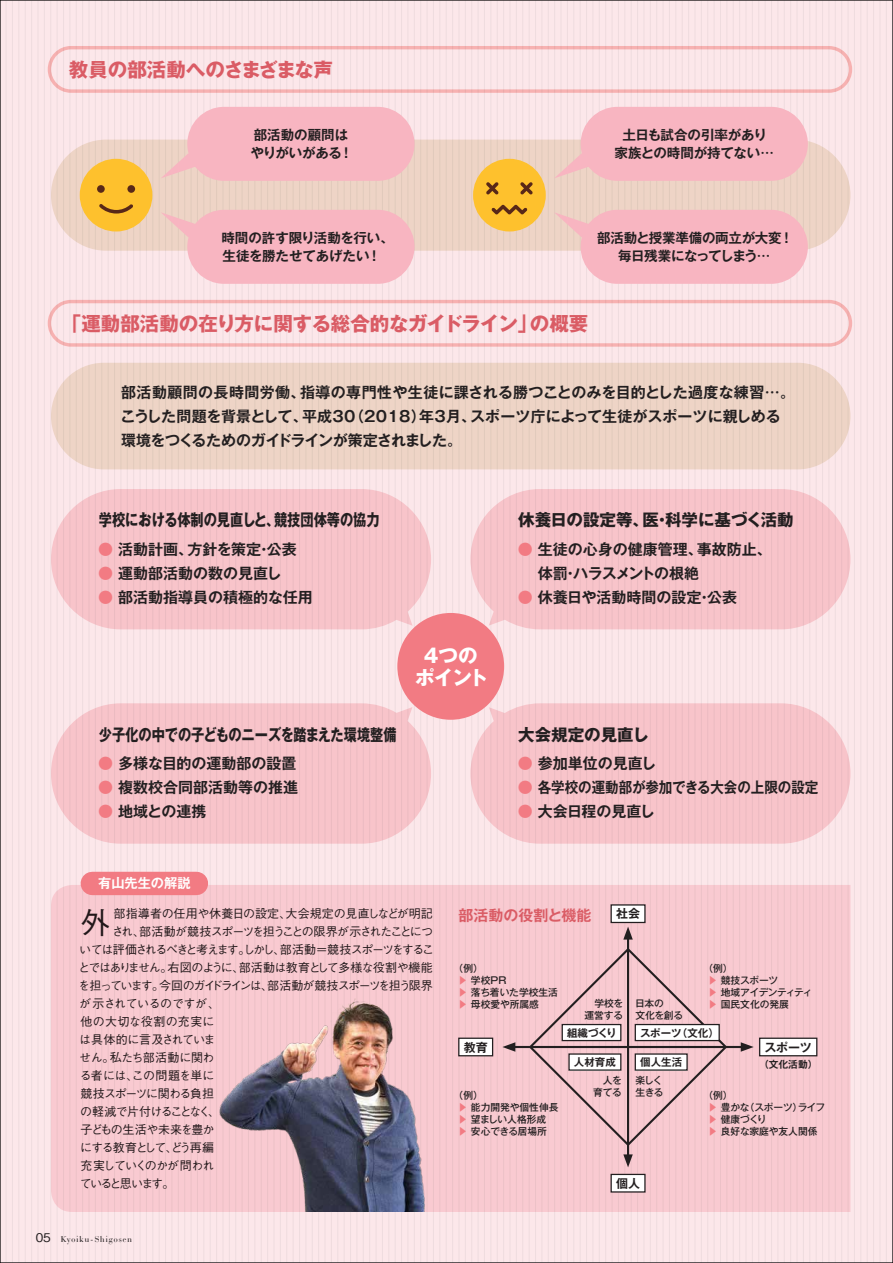
<style>
.page{position:relative;width:893px;height:1263px;background:#fce7ea}
.page>*{position:absolute;margin:0;border:0;box-sizing:border-box;transform-origin:0 0}
.t1{font:500 30px "Gothic BBB Pr 6 N";color:#231f20}
.t2{font:700 19.5px "Gothic MB101 Pr 6 N";color:#da5c65}
.t3{font:700 19.5px/22.5px "Gothic MB101 Pr 6 N";letter-spacing:-.03em;color:#fff;text-align:center}
.t4{font:700 16.5px "Gothic MB101 Pr 6 N";color:#231f20;scale:.8 1}
.t5{font:700 16.5px "Gothic MB101 Pr 6 N";color:#231f20}
.t6{font:700 15px/24px "Gothic MB101 Pr 6 N De";color:#231f20}
.t7{font:700 15px "Gothic MB101 Pr 6 N De";color:#231f20;scale:.9 1}
.t8{font:700 15px "Gothic MB101 Pro De";color:#da5c65}
.t9{font:700 13.5px/18px "Gothic MB101 Pr 6 N De";letter-spacing:-.015em;color:#231f20;text-align:center}
.t10{font:700 13.2px "Gothic MB101 Pr 6 N De";color:#fff}
.t11{font:500 12px "Gothic BBB Pr 6 N";letter-spacing:-.07em;color:#231f20}
.t12{font:500 12px "Gothic BBB Pr 6 N";letter-spacing:-.125em;color:#231f20}
.t13{font:500 12px "Gothic BBB Pr 6 N";letter-spacing:-.12em;color:#231f20}
.t14{font:500 12px "Gothic BBB Pr 6 N";letter-spacing:-.105em;color:#231f20}
.t15{font:500 12px "Gothic BBB Pr 6 N";letter-spacing:-.015em;color:#231f20}
.t16{font:500 12px "Gothic BBB Pr 6 N";letter-spacing:-.045em;color:#231f20}
.t17{font:500 12px "Gothic BBB Pr 6 N";letter-spacing:-.115em;color:#231f20}
.t18{font:500 12px "Gothic BBB Pr 6 N";letter-spacing:-.04em;color:#231f20}
.t19{font:500 12px "Gothic BBB Pr 6 N";letter-spacing:-.05em;color:#231f20}
.t20{font:500 12px "Gothic BBB Pr 6 N";letter-spacing:-.1em;color:#231f20}
.t21{font:500 12px "Gothic BBB Pr 6 N";letter-spacing:.02em;color:#231f20}
.t22{font:700 12px "Gothic MB101 Pr 6 N De";color:#231f20}
.t23{font:500 12px "Gothic BBB Pr 6 N";letter-spacing:-.14em;color:#231f20}
.t24{font:700 10.5px "Gothic MB101 Pr 6 N De";color:#231f20}
.t25{font:500 9.75px/12px "Gothic MB101 Pr 6 N";letter-spacing:-.01em;color:#231f20}
.t26{font:500 9.75px/12px "Gothic MB101 Pr 6 N";letter-spacing:-.035em;color:#231f20}
.t27{font:700 9.75px "Gothic MB101 Pr 6 N De";color:#231f20}
.t28{font:9px "Bauer Bodoni BT";letter-spacing:.12em;color:#231f20}
.s1{color:#f27b83}
.s2{font-family:"Gothic BBB Pro";font-weight:500;font-size:12px}
</style>
<div class="page">
<svg style="left:51px;top:885px;width:799px;height:327px;background:#f6c8cf"></svg>
<div style="left:51px;top:140px;width:799px;height:111px;background:#eed4c6;border-radius:55px"></div>
<div style="left:51px;top:363px;width:799px;height:106px;background:#eed4c6;border-radius:53px"></div>
<div style="left:48px;top:46px;width:804px;height:47px;border:3px solid #fac4c1;border-radius:22px"></div>
<div style="left:48px;top:300px;width:804px;height:47px;border:3px solid #fac4c1;border-radius:22px"></div>
<div style="left:80px;top:159px;width:72px;height:72px;background:#fec12d;border-radius:50%"></div>
<div style="left:127px;top:185px;width:8px;height:8px;background:#582818;border-radius:50%"></div>
<div style="left:97px;top:185px;width:8px;height:8px;background:#582818;border-radius:50%"></div>
<svg style="left:99px;top:204px;width:34px;height:10px"></svg>
<div style="left:473px;top:159px;width:73px;height:72px;background:#fec12d;border-radius:50%"></div>
<svg style="left:486px;top:182px;width:13px;height:12px"></svg>
<svg style="left:520px;top:182px;width:13px;height:12px"></svg>
<svg style="left:491px;top:205px;width:36px;height:10px"></svg>
<svg style="left:527px;top:946px;width:202px;height:202px;background:#efc2c8"></svg>
<hr style="left:511px;top:1046px;width:234px;height:2px;background:#231f20">
<svg style="left:502px;top:1042px;width:13px;height:10px"></svg>
<svg style="left:741px;top:1042px;width:13px;height:10px"></svg>
<hr style="left:627px;top:936px;width:2px;height:222px;background:#231f20">
<svg style="left:623px;top:926px;width:10px;height:13px"></svg>
<svg style="left:623px;top:1154px;width:10px;height:13px"></svg>
<svg style="left:51px;top:489px;width:380px;height:140px;background:#f6c5ca"></svg>
<svg style="left:470px;top:489px;width:380px;height:140px;background:#f6c4ca"></svg>
<svg style="left:470px;top:703px;width:380px;height:141px;background:#f6c5ca"></svg>
<svg style="left:51px;top:703px;width:380px;height:141px;background:#f6c5ca"></svg>
<div style="left:397px;top:613px;width:107px;height:107px;background:#f27b83;border-radius:50%"></div>
<div style="left:187px;top:107px;width:227px;height:74px;background:#f8b5c1;border-radius:37px"></div>
<svg style="left:161px;top:153px;width:37px;height:25px"></svg>
<div style="left:187px;top:210px;width:227px;height:74px;background:#f8b5c1;border-radius:37px"></div>
<svg style="left:161px;top:212px;width:37px;height:25px"></svg>
<div style="left:581px;top:107px;width:227px;height:74px;background:#f8b5c1;border-radius:37px"></div>
<svg style="left:554px;top:153px;width:35px;height:25px"></svg>
<div style="left:581px;top:210px;width:227px;height:74px;background:#f8b5c1;border-radius:37px"></div>
<svg style="left:554px;top:212px;width:35px;height:25px"></svg>
<div style="left:611px;top:905px;width:34px;height:17px;background:#fff"></div>
<div style="left:610px;top:904px;width:36px;height:19px;border:1px solid #231f20"></div>
<div style="left:459px;top:1038px;width:34px;height:18px;background:#fff"></div>
<div style="left:458px;top:1037px;width:35px;height:19px;border:1px solid #231f20"></div>
<div style="left:760px;top:1038px;width:57px;height:18px;background:#fff"></div>
<div style="left:759px;top:1037px;width:58px;height:19px;border:1px solid #231f20"></div>
<div style="left:562px;top:1024px;width:59px;height:16px;background:#fff"></div>
<div style="left:562px;top:1024px;width:59px;height:17px;border:1px solid #231f20"></div>
<div style="left:569px;top:1054px;width:52px;height:16px;background:#fff"></div>
<div style="left:635px;top:1024px;width:84px;height:16px;background:#fff"></div>
<div style="left:635px;top:1024px;width:85px;height:17px;border:1px solid #231f20"></div>
<div style="left:635px;top:1054px;width:52px;height:16px;background:#fff"></div>
<div style="left:611px;top:1174px;width:34px;height:18px;background:#fff"></div>
<div style="left:610px;top:1174px;width:36px;height:18px;border:1px solid #231f20"></div>
<img style="left:220px;top:998px;width:207px;height:214px">
<div style="left:92px;top:872px;width:104px;height:23px;background:#f27b83"></div>
<h2 class="t2" style="left:69px;top:53px;width:266px">教員の部活動へのさまざまな声</h2>
<p class="t9" style="left:251px;top:125px;width:104px;text-align:left">部活動の顧問はやりがいがある！</p>
<p class="t9" style="left:615px;top:125px;width:161px">土日も試合の引率があり家族との時間が持てない…</p>
<p class="t9" style="left:221px;top:228px;width:174px;text-align:left">時間の許す限り活動を行い、生徒を勝たせてあげたい！</p>
<p class="t9" style="left:597px;top:228px;width:197px">部活動と授業準備の両立が大変！毎日残業になってしまう…</p>
<h2 class="t2" style="left:62px;top:307px;width:528px">「運動部活動の在り方に関する総合的なガイドライン」の概要</h2>
<p class="t6" style="left:120px;top:379px;width:676px">部活動顧問の長時間労働、指導の専門性や生徒に課される勝つことのみを目的とした過度な練習…。こうした問題を背景として、平成30（2018）年3月、スポーツ庁によって生徒がスポーツに親しめる環境をつくるためのガイドラインが策定されました。</p>
<p class="t4" style="left:99px;top:506px;width:353px">学校における体制の見直しと、競技団体等の協力</p>
<p class="t5" style="left:518px;top:506px;width:277px">休養日の設定等、医・科学に基づく活動</p>
<p class="t6" style="left:98px;top:536px;width:200px"><span class="s1">●</span> 活動計画、方針を策定・公表</p>
<p class="t6" style="left:98px;top:560px;width:185px"><span class="s1">●</span> 運動部活動の数の見直し</p>
<p class="t6" style="left:98px;top:584px;width:216px"><span class="s1">●</span> 部活動指導員の積極的な任用</p>
<h2 class="t3" style="left:415px;top:643px;width:75px">4つのポイント</h2>
<p class="t6" style="left:538px;top:536px;width:236px;text-indent:-20px"><span class="s1">●</span> 生徒の心身の健康管理、事故防止、体罰・ハラスメントの根絶</p>
<p class="t6" style="left:518px;top:584px;width:221px"><span class="s1">●</span> 休養日や活動時間の設定・公表</p>
<p class="t4" style="left:99px;top:721px;width:374px">少子化の中での子どものニーズを踏まえた環境整備</p>
<p class="t5" style="left:518px;top:721px;width:132px">大会規定の見直し</p>
<p class="t6" style="left:98px;top:751px;width:200px"><span class="s1">●</span> 多様な目的の運動部の設置</p>
<p class="t6" style="left:98px;top:775px;width:201px"><span class="s1">●</span> 複数校合同部活動等の推進</p>
<p class="t6" style="left:98px;top:799px;width:110px"><span class="s1">●</span> 地域との連携</p>
<p class="t10" style="left:98px;top:872px;width:94px">有山先生の解説</p>
<h1 class="t1" style="left:81px;top:899px;width:31px">外</h1>
<p class="t15" style="left:114px;top:904px;width:321px">部指導者の任用や休養日の設定、大会規定の見直しなどが明記</p>
<p class="t14" style="left:112px;top:922px;width:323px">され、部活動が競技スポーツを担うことの限界が示されたことにつ</p>
<p class="t12" style="left:80px;top:940px;width:356px">いては評価されるべきと考えます。しかし、部活動＝競技スポーツをするこ</p>
<p class="t11" style="left:79px;top:958px;width:355px">とではありません。右図のように、部活動は教育として多様な役割や機能</p>
<p class="t13" style="left:79px;top:976px;width:355px">を担っています。今回のガイドラインは、部活動が競技スポーツを担う限界</p>
<p class="t18" style="left:80px;top:994px;width:142px">が示されているのですが、</p>
<p class="t21" style="left:81px;top:1012px;width:136px">他の大切な役割の充実に</p>
<p class="t16" style="left:80px;top:1030px;width:137px">は具体的に言及されていま</p>
<p class="t19" style="left:80px;top:1048px;width:136px">せん。私たち部活動に関わ</p>
<p class="t16" style="left:79px;top:1066px;width:137px">る者には、この問題を単に</p>
<p class="t20" style="left:81px;top:1084px;width:135px">競技スポーツに関わる負担</p>
<p class="t11" style="left:80px;top:1102px;width:141px">の軽減で片付けることなく、</p>
<p class="t11" style="left:81px;top:1120px;width:136px">子どもの生活や未来を豊か</p>
<p class="t17" style="left:80px;top:1138px;width:135px">にする教育として、どう再編</p>
<p class="t11" style="left:81px;top:1156px;width:136px">充実していくのかが問われ</p>
<p class="t23" style="left:80px;top:1174px;width:96px">ていると思います。</p>
<p class="t28" style="left:36px;top:1233px;width:98px"><span class="s2">05</span> Kyoiku-Shigosen</p>
<p class="t6" style="left:518px;top:751px;width:140px"><span class="s1">●</span> 参加単位の見直し</p>
<p class="t7" style="left:518px;top:775px;width:336px"><span class="s1">●</span> 各学校の運動部が参加できる大会の上限の設定</p>
<p class="t6" style="left:518px;top:799px;width:139px"><span class="s1">●</span> 大会日程の見直し</p>
<p class="t8" style="left:458px;top:903px;width:135px">部活動の役割と機能</p>
<p class="t22" style="left:616px;top:904px;width:25px">社会</p>
<p class="t25" style="left:458px;top:961px;width:102px;text-indent:-4px">（例）<br><span class="s1">▶</span> 学校PR<br><span class="s1">▶</span> 落ち着いた学校生活<span class="s1">▶</span> 母校愛や所属感</p>
<p class="t25" style="left:584px;top:996px;width:40px;text-align:right">学校を運営する</p>
<p class="t26" style="left:635px;top:996px;width:49px">日本の<br>文化を創る</p>
<p class="t25" style="left:708px;top:961px;width:106px;text-indent:-4px">（例）<br><span class="s1">▶</span> 競技スポーツ<br><span class="s1">▶</span> 地域アイデンティティ<span class="s1">▶</span> 国民文化の発展</p>
<p class="t24" style="left:567px;top:1024px;width:51px">組織づくり</p>
<p class="t24" style="left:574px;top:1053px;width:43px">人材育成</p>
<p class="t24" style="left:640px;top:1024px;width:80px">スポーツ（文化）</p>
<p class="t24" style="left:640px;top:1053px;width:43px">個人生活</p>
<p class="t22" style="left:464px;top:1037px;width:25px">教育</p>
<p class="t22" style="left:764px;top:1037px;width:49px">スポーツ</p>
<p class="t27" style="left:759px;top:1056px;width:60px">（文化活動）</p>
<p class="t25" style="left:458px;top:1089px;width:102px;text-indent:-4px">（例）<br><span class="s1">▶</span> 能力開発や個性伸長<span class="s1">▶</span> 望ましい人格形成<br><span class="s1">▶</span> 安心できる居場所</p>
<p class="t25" style="left:593px;top:1073px;width:30px;text-align:right">人を育てる</p>
<p class="t25" style="left:636px;top:1073px;width:29px">楽しく生きる</p>
<p class="t22" style="left:616px;top:1173px;width:25px">個人</p>
<p class="t25" style="left:708px;top:1089px;width:119px;text-indent:-4px">（例）<br><span class="s1">▶</span> 豊かな（スポーツ）ライフ<span class="s1">▶</span> 健康づくり<br><span class="s1">▶</span> 良好な家庭や友人関係</p>
</div>
